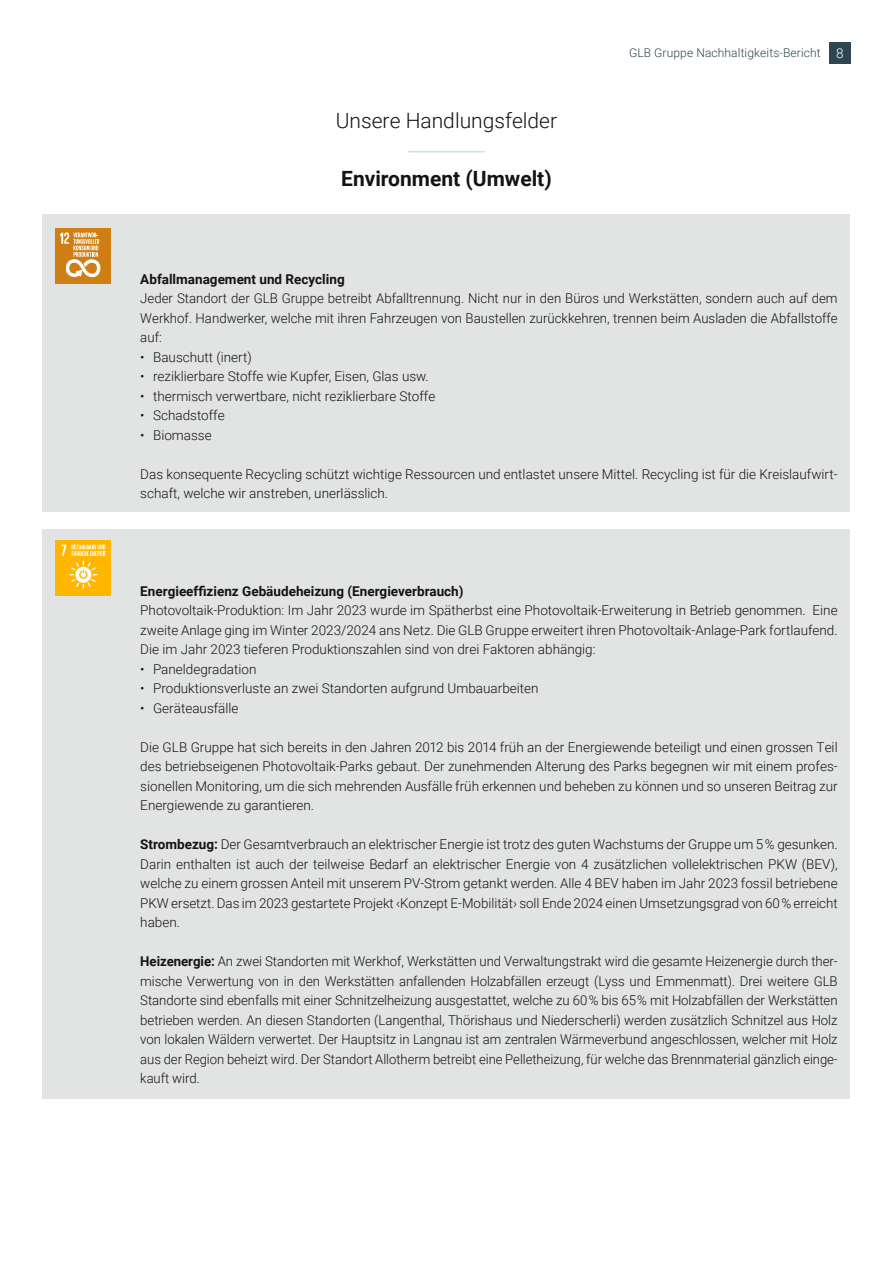
<style>
.page{position:relative;width:893px;height:1263px;background:#fff}
.page>*{position:absolute;margin:0;border:0;box-sizing:border-box;transform-origin:0 0}
.t1{font:300 21px "Roboto";color:#131312}
.t2{font:700 21px "Roboto";color:#131312}
.t3{font:300 13.5px/19.5px "Roboto";color:#131312;text-align:justify}
.t4{font:700 13.5px "Roboto";color:#131312}
.t5{font:300 12px "Roboto";letter-spacing:.01em;color:#2c4752}
.s1{font-size:13.5px;color:#fff}
.s2{font-weight:700}
</style>
<div class="page">
<div style="left:829px;top:43px;width:21px;height:21px;background:#2c4752"></div>
<div style="left:43px;top:214px;width:807px;height:297px;background:#e2e3e3"></div>
<div style="left:56px;top:228px;width:55px;height:55px;background:#cf7e13"></div>
<svg style="left:60px;top:232px;width:40px;height:45px"></svg>
<hr style="left:408px;top:151px;width:77px;height:1px;background:#c3e5db">
<div style="left:43px;top:529px;width:807px;height:570px;background:#e2e3e3"></div>
<div style="left:56px;top:540px;width:55px;height:55px;background:#ffb600"></div>
<svg style="left:61px;top:545px;width:45px;height:44px"></svg>
<h1 class="t1" style="left:336px;top:105px;width:223px">Unsere Handlungsfelder</h1>
<h1 class="t2" style="left:341px;top:164px;width:212px">Environment (Umwelt)</h1>
<p class="t5" style="left:629px;top:45px;width:216px">GLB Gruppe Nachhaltigkeits-Bericht <span class="s1">8</span></p>
<p class="t4" style="left:140px;top:269px;width:206px">Abfallmanagement und Recycling</p>
<p class="t3" style="left:140px;top:288px;width:699px">Jeder Standort der GLB Gruppe betreibt Abfalltrennung. Nicht nur in den Büros und Werkstätten, sondern auch auf dem Werkhof. Handwerker, welche mit ihren Fahrzeugen von Baustellen zurückkehren, trennen beim Ausladen die Abfallstoffe auf:</p>
<p class="t3" style="left:140px;top:347px;width:113px">• Bauschutt (inert)</p>
<p class="t3" style="left:140px;top:366px;width:290px">• reziklierbare Stoffe wie Kupfer, Eisen, Glas usw.</p>
<p class="t3" style="left:140px;top:385px;width:296px">• thermisch verwertbare, nicht reziklierbare Stoffe</p>
<p class="t3" style="left:140px;top:405px;width:86px">• Schadstoffe</p>
<p class="t3" style="left:140px;top:424px;width:73px">• Biomasse</p>
<p class="t3" style="left:140px;top:463px;width:699px">Das konsequente Recycling schützt wichtige Ressourcen und entlastet unsere Mittel. Recycling ist für die Kreislaufwirt&shy;schaft, welche wir anstreben, unerlässlich.</p>
<p class="t4" style="left:140px;top:581px;width:325px">Energieeffizienz Gebäudeheizung (Energieverbrauch)</p>
<p class="t3" style="left:140px;top:600px;width:699px">Photovoltaik-Produktion: Im Jahr 2023 wurde im Spätherbst eine Photovoltaik-Erweiterung in Betrieb genommen. Eine zweite Anlage ging im Winter 2023/2024 ans Netz. Die GLB Gruppe erweitert ihren Photovoltaik-Anlage-Park fortlaufend.<br>Die im Jahr 2023 tieferen Produktionszahlen sind von drei Faktoren abhängig:</p>
<p class="t3" style="left:140px;top:658px;width:118px">• Paneldegradation</p>
<p class="t3" style="left:140px;top:678px;width:400px">• Produktionsverluste an zwei Standorten aufgrund Umbauarbeiten</p>
<p class="t3" style="left:140px;top:697px;width:100px">• Geräteausfälle</p>
<p class="t3" style="left:140px;top:736px;width:699px">Die GLB Gruppe hat sich bereits in den Jahren 2012 bis 2014 früh an der Energiewende beteiligt und einen grossen Teil des betriebseigenen Photovoltaik-Parks gebaut. Der zunehmenden Alterung des Parks begegnen wir mit einem profes&shy;sionellen Monitoring, um die sich mehrenden Ausfälle früh erkennen und beheben zu können und so unseren Beitrag zur Energiewende zu garantieren.</p>
<p class="t3" style="left:140px;top:834px;width:699px"><span class="s2">Strombezug:</span> Der Gesamtverbrauch an elektrischer Energie ist trotz des guten Wachstums der Gruppe um 5 % gesunken.<br>Darin enthalten ist auch der teilweise Bedarf an elektrischer Energie von 4 zusätzlichen vollelektrischen PKW (BEV), welche zu einem grossen Anteil mit unserem PV-Strom getankt werden. Alle 4 BEV haben im Jahr 2023 fossil betriebene PKW ersetzt. Das im 2023 gestartete Projekt ‹Konzept E-Mobilität› soll Ende 2024 einen Umsetzungsgrad von 60 % erreicht haben.</p>
<p class="t3" style="left:140px;top:951px;width:699px"><span class="s2">Heizenergie:</span> An zwei Standorten mit Werkhof, Werkstätten und Verwaltungstrakt wird die gesamte Heizenergie durch ther&shy;mische Verwertung von in den Werkstätten anfallenden Holzabfällen erzeugt (Lyss und Emmenmatt). Drei weitere GLB Standorte sind ebenfalls mit einer Schnitzelheizung ausgestattet, welche zu 60 % bis 65 % mit Holzabfällen der Werkstätten betrieben werden. An diesen Standorten (Langenthal, Thörishaus und Niederscherli) werden zusätzlich Schnitzel aus Holz von lokalen Wäldern verwertet. Der Hauptsitz in Langnau ist am zentralen Wärmeverbund angeschlossen, welcher mit Holz aus der Region beheizt wird. Der Standort Allotherm betreibt eine Pelletheizung, für welche das Brennmaterial gänzlich einge&shy;kauft wird.</p>
</div>
